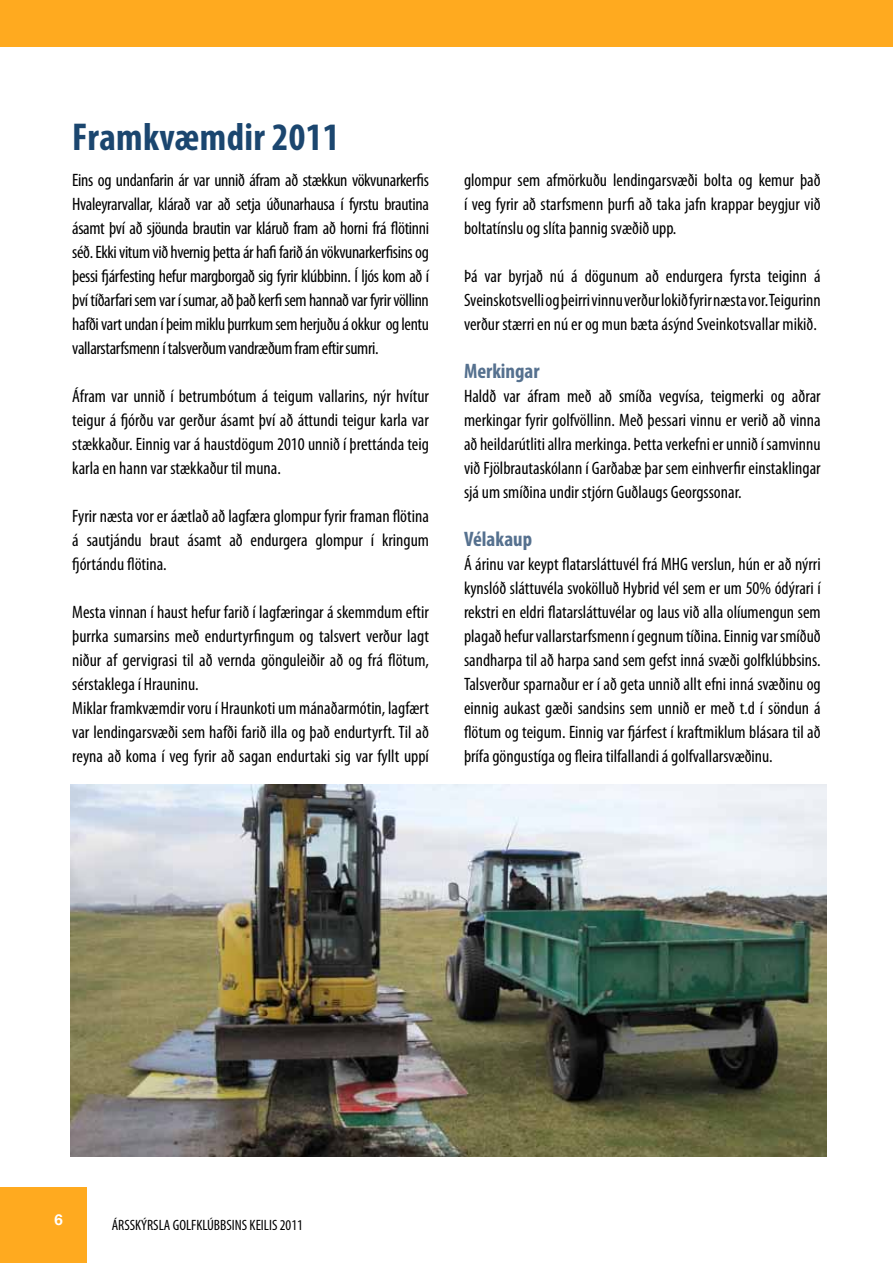
<style>
.page{position:relative;width:893px;height:1263px;background:#fff}
.page>*{position:absolute;margin:0;border:0;box-sizing:border-box;transform-origin:0 0}
.t1{font:700 condensed 39px "Myriad Pro";letter-spacing:.01em;color:#1b466f}
.t2{font:700 condensed 21px "Myriad Pro";color:#56718f}
.t3{font:condensed 18px/24px "Myriad Pro";color:#000;text-align:justify}
.t4{font:condensed 15px "Myriad Pro";color:#000}
.t5{font:700 15px "Helvetica Neue";color:#fff}
</style>
<div class="page">
<div style="left:0;top:1187px;width:87px;height:76px;background:#ffaa1f"></div>
<div style="left:0;top:0;width:893px;height:47px;background:#ffaa1f"></div>
<img style="left:71px;top:784px;width:756px;height:373px">
<img style="left:795px;top:924px;width:32px;height:212px">
<h1 class="t1" style="left:72px;top:113px;width:269px">Framkvæmdir 2011</h1>
<p class="t3" style="left:72px;top:168px;width:358px">Eins og undanfarin ár var unnið áfram að stækkun vökvunarkerfis Hvaleyrarvallar, klárað var að setja úðunarhausa í fyrstu brautina ásamt því að sjöunda brautin var kláruð fram að horni frá flötinni séð. Ekki vitum við hvernig þetta ár hafi farið án vökvunarkerfisins og þessi fjárfesting hefur margborgað sig fyrir klúbbinn. Í ljós kom að í því tíðarfari sem var í sumar, að það kerfi sem hannað var fyrir völlinn hafði vart undan í þeim miklu þurrkum sem herjuðu á okkur og lentu vallarstarfsmenn í talsverðum vandræðum fram eftir sumri.</p>
<p class="t3" style="left:72px;top:384px;width:358px">Áfram var unnið í betrumbótum á teigum vallarins, nýr hvítur teigur á fjórðu var gerður ásamt því að áttundi teigur karla var stækkaður. Einnig var á haustdögum 2010 unnið í þrettánda teig karla en hann var stækkaður til muna.</p>
<p class="t3" style="left:72px;top:504px;width:358px">Fyrir næsta vor er áætlað að lagfæra glompur fyrir framan flötina á sautjándu braut ásamt að endurgera glompur í kringum fjórtándu flötina.</p>
<p class="t3" style="left:72px;top:600px;width:358px;text-align:left">Mesta vinnan í haust hefur farið í lagfæringar á skemmdum eftir þurrka sumarsins með endurtyrfingum og talsvert verður lagt niður af gervigrasi til að vernda gönguleiðir að og frá flötum, sérstaklega í Hrauninu.<br>Miklar framkvæmdir voru í Hraunkoti um mánaðarmótin, lagfært var lendingarsvæði sem hafði farið illa og það endurtyrft. Til að reyna að koma í veg fyrir að sagan endurtaki sig var fyllt uppí</p>
<p class="t3" style="left:464px;top:168px;width:358px">glompur sem afmörkuðu lendingarsvæði bolta og kemur það í veg fyrir að starfsmenn þurfi að taka jafn krappar beygjur við boltatínslu og slíta þannig svæðið upp.</p>
<p class="t3" style="left:464px;top:264px;width:358px">Þá var byrjað nú á dögunum að endurgera fyrsta teiginn á Sveinskotsvelli og þeirri vinnu verður lokið fyrir næsta vor. Teigurinn verður stærri en nú er og mun bæta ásýnd Sveinkotsvallar mikið.</p>
<p class="t2" style="left:464px;top:358px;width:77px">Merkingar</p>
<p class="t3" style="left:464px;top:384px;width:358px">Haldð var áfram með að smíða vegvísa, teigmerki og aðrar merkingar fyrir golfvöllinn. Með þessari vinnu er verið að vinna að heildarútliti allra merkinga. Þetta verkefni er unnið í samvinnu við Fjölbrautaskólann í Garðabæ þar sem einhverfir einstaklingar sjá um smíðina undir stjórn Guðlaugs Georgssonar.</p>
<p class="t2" style="left:464px;top:526px;width:70px">Vélakaup</p>
<p class="t3" style="left:464px;top:552px;width:358px">Á árinu var keypt flatarsláttuvél frá MHG verslun, hún er að nýrri kynslóð sláttuvéla svokölluð Hybrid vél sem er um 50% ódýrari í rekstri en eldri flatarsláttuvélar og laus við alla olíumengun sem plagað hefur vallarstarfsmenn í gegnum tíðina. Einnig var smíðuð sandharpa til að harpa sand sem gefst inná svæði golfklúbbsins.<br>Talsverður sparnaður er í að geta unnið allt efni inná svæðinu og einnig aukast gæði sandsins sem unnið er með t.d í söndun á flötum og teigum. Einnig var fjárfest í kraftmiklum blásara til að þrífa göngustíga og fleira tilfallandi á golfvallarsvæðinu.</p>
<p class="t5" style="left:55px;top:1206px;width:10px">6</p>
<p class="t4" style="left:112px;top:1216px;width:193px">ÁRSSKÝRSLA GOLFKLÚBBSINS KEILIS 2011</p>
</div>
